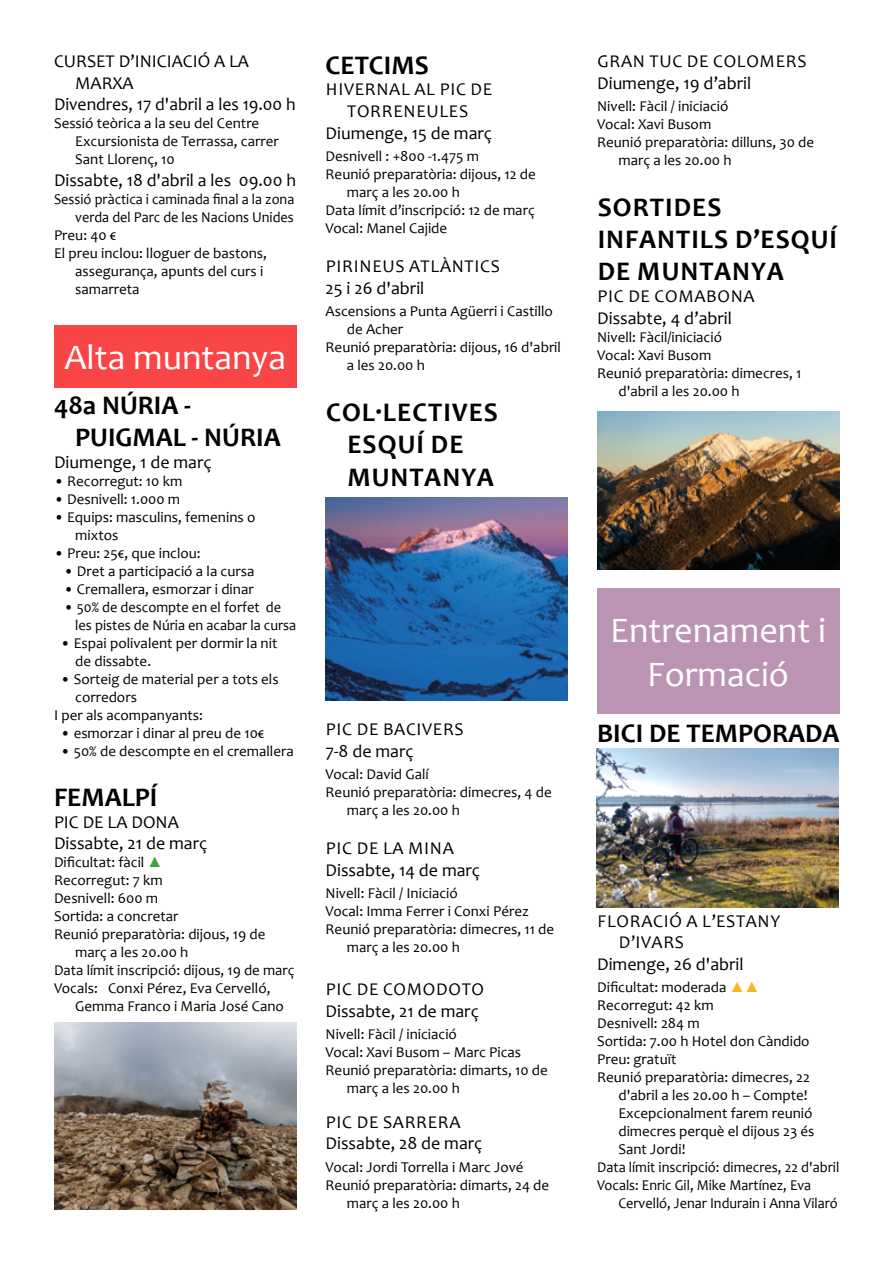
<style>
.page{position:relative;width:893px;height:1263px;background:#fff}
.page>*{position:absolute;margin:0;border:0;box-sizing:border-box;transform-origin:0 0}
.t1{font:36px/43.2px "Candara";color:#fff;text-align:center}
.t2{font:700 27px/32.4px "Candara";color:#000}
.t3{font:700 27px/32.4px "Candara";letter-spacing:.04em;color:#000}
.t4{font:18px/21.6px "Candara";color:#000}
.t5{font:15px/18px "Candara";color:#000}
.t6{font:15px "Candara";color:#000;scale:.95 1}
.t7{font:15px "Candara";color:#000;scale:.96 1}
.s1{font-family:"Arial";color:#3fa535}
.s2{font-family:"Arial";color:#fab42a}
</style>
<div class="page">
<div style="left:54px;top:325px;width:242px;height:63px;background:#fa4546"></div>
<div style="left:597px;top:588px;width:242px;height:125px;background:#bb94b4"></div>
<img style="left:325px;top:497px;width:243px;height:203px">
<img style="left:597px;top:411px;width:242px;height:159px">
<img style="left:54px;top:1022px;width:242px;height:187px">
<img style="left:597px;top:748px;width:242px;height:159px">
<p class="t4" style="left:54px;top:50px;width:196px">CU RSET D’INICIACIÓ A LA</p>
<p class="t4" style="left:75px;top:72px;width:60px">MARXA</p>
<p class="t4" style="left:54px;top:94px;width:243px">Divendres, 17 d'abril a les 19.00 h</p>
<p class="t5" style="left:75px;top:114px;width:205px;text-indent:-21px">Sessió teòrica a la seu del Centre<br>Excursionista de Terrassa, carrer<br>Sant Llorenç, 10</p>
<p class="t4" style="left:54px;top:169px;width:244px">Dissabte, 18 d'abril a les 09.00 h</p>
<p class="t6" style="left:54px;top:190px;width:254px">Sessió pràctica i caminada final a la zona</p>
<p class="t6" style="left:75px;top:208px;width:232px">verda del Parc de les Nacions Unides</p>
<p class="t5" style="left:54px;top:226px;width:64px">Preu: 40 €</p>
<p class="t5" style="left:54px;top:244px;width:215px">El preu inclou: lloguer de bastons,</p>
<p class="t5" style="left:75px;top:262px;width:190px">assegurança, apunts del curs i</p>
<p class="t5" style="left:75px;top:280px;width:66px">samarreta</p>
<h1 class="t1" style="left:64px;top:336px;width:223px">Alta muntanya</h1>
<h2 class="t2" style="left:75px;top:388px;width:207px;text-indent:-21px">48A NÚRIA -<br>PUIGMAL - NÚRIA</h2>
<p class="t4" style="left:54px;top:451px;width:159px">Diumenge, 1 de març</p>
<p class="t5" style="left:54px;top:472px;width:130px">• Recorregut: 10 km</p>
<p class="t5" style="left:54px;top:490px;width:128px">• Desnivell: 1.000 m</p>
<p class="t5" style="left:75px;top:508px;width:182px;text-indent:-21px">• Equips: masculins, femenins o mixtos</p>
<p class="t5" style="left:54px;top:544px;width:148px">• Preu: 25€, que inclou:</p>
<p class="t5" style="left:64px;top:562px;width:192px">• Dret a participació a la cursa</p>
<p class="t5" style="left:64px;top:580px;width:191px">• Cremallera, esmorzar i dinar</p>
<p class="t5" style="left:75px;top:598px;width:223px;text-indent:-11px">• 50% de descompte en el forfet de les pistes de Núria en acabar la cursa</p>
<p class="t5" style="left:75px;top:634px;width:204px;text-indent:-15px">• Espai polivalent per dormir la nit de dissabte.</p>
<p class="t5" style="left:61px;top:670px;width:220px">• Sorteig de material per a tots els</p>
<p class="t5" style="left:75px;top:688px;width:63px">corredors</p>
<p class="t5" style="left:54px;top:706px;width:150px">I per als acompanyants:</p>
<p class="t5" style="left:61px;top:724px;width:206px">• esmorzar i dinar al preu de 10€</p>
<p class="t5" style="left:61px;top:742px;width:235px">• 50% de descompte en el cremallera</p>
<h2 class="t2" style="left:54px;top:781px;width:105px">FEMALPÍ</h2>
<p class="t4" style="left:54px;top:811px;width:155px">PIC DE LA DONA<br>Dissabte, 21 de març</p>
<p class="t5" style="left:54px;top:853px;width:110px">Dificultat: fàcil <span class="s1">▲</span></p>
<p class="t5" style="left:54px;top:871px;width:110px">Recorregut: 7 km</p>
<p class="t5" style="left:54px;top:889px;width:106px">Desnivell: 600 m</p>
<p class="t5" style="left:54px;top:907px;width:126px">Sortida: a concretar</p>
<p class="t5" style="left:54px;top:925px;width:213px">Reunió preparatòria: dijous, 19 de</p>
<p class="t5" style="left:75px;top:943px;width:115px">març a les 20.00 h</p>
<p class="t5" style="left:54px;top:961px;width:242px">Data límit inscripció: dijous, 19 de març</p>
<p class="t5" style="left:54px;top:979px;width:218px">Vocals: Conxi Pérez, Eva Cervelló,</p>
<p class="t5" style="left:75px;top:997px;width:210px">Gemma Franco i Maria José Cano</p>
<h2 class="t2" style="left:326px;top:48px;width:105px">CETCIMS</h2>
<p class="t4" style="left:326px;top:79px;width:12px">hivernal</p>
<p class="t4" style="left:414px;top:79px;width:67px">al Pic de</p>
<p class="t4" style="left:347px;top:100px;width:23px">Torrene</p>
<p class="t4" style="left:326px;top:100px;width:168px;text-indent:101px">ules<br>Diumenge, 15 de març</p>
<p class="t5" style="left:326px;top:147px;width:155px">Desnivell : +800 -1.475 m</p>
<p class="t5" style="left:326px;top:165px;width:212px">Reunió preparatòria: dijous, 12 de</p>
<p class="t5" style="left:347px;top:183px;width:115px">març a les 20.00 h</p>
<p class="t5" style="left:326px;top:201px;width:211px">Data límit d’inscripció: 12 de març</p>
<p class="t5" style="left:326px;top:219px;width:123px">Vocal: Manel Cajide</p>
<p class="t4" style="left:326px;top:256px;width:21px">Pirine</p>
<p class="t4" style="left:326px;top:256px;width:106px;text-indent:57px">us Atlàntics<br>25 i 26 d'abril</p>
<p class="t5" style="left:326px;top:302px;width:229px">Ascensions a Punta Agüerri i Castillo</p>
<p class="t5" style="left:347px;top:320px;width:58px">de Acher</p>
<p class="t5" style="left:326px;top:338px;width:237px">Reunió preparatòria: dijous, 16 d'abril</p>
<p class="t5" style="left:347px;top:356px;width:80px">a les 20.00 h</p>
<h2 class="t3" style="left:347px;top:395px;width:152px;text-indent:-21px">COL·LECTIVES<br>ESQUÍ DE<br>MUNTAN</h2>
<h2 class="t2" style="left:461px;top:460px;width:30px">YA</h2>
<p class="t4" style="left:326px;top:718px;width:89px">Pic de Bacivers<br>7-8 de març</p>
<p class="t5" style="left:326px;top:765px;width:105px">Vocal: David Galí</p>
<p class="t5" style="left:326px;top:783px;width:228px">Reunió preparatòria: dimecres, 4 de</p>
<p class="t5" style="left:347px;top:801px;width:115px">març a les 20.00 h</p>
<p class="t4" style="left:326px;top:837px;width:156px">Pic de la Mina<br>Dissabte, 14 de març</p>
<p class="t5" style="left:326px;top:884px;width:134px">Nivell: Fàcil / Iniciació</p>
<p class="t5" style="left:326px;top:902px;width:205px">Vocal: Imma Ferrer i Conxi Pérez</p>
<p class="t5" style="left:326px;top:920px;width:230px">Reunió preparatòria: dimecres, 11 de</p>
<p class="t5" style="left:347px;top:938px;width:115px">març a les 20.00 h</p>
<p class="t4" style="left:326px;top:979px;width:155px">Pic de Comodoto<br>Dissabte, 21 de març</p>
<p class="t5" style="left:326px;top:1025px;width:133px">Nivell: Fàcil / iniciació</p>
<p class="t5" style="left:326px;top:1043px;width:197px">Vocal: Xavi Busom – Marc Picas</p>
<p class="t5" style="left:326px;top:1061px;width:224px">Reunió preparatòria: dimarts, 10 de</p>
<p class="t5" style="left:347px;top:1079px;width:115px">març a les 20.00 h</p>
<p class="t4" style="left:326px;top:1111px;width:158px">Pic de Sarrera<br>Dissabte, 28 de març</p>
<p class="t5" style="left:326px;top:1157px;width:200px">Vocal: Jordi Torrella i Marc Jové</p>
<p class="t5" style="left:326px;top:1175px;width:225px">Reunió preparatòria: dimarts, 24 de</p>
<p class="t5" style="left:347px;top:1193px;width:115px">març a les 20.00 h</p>
<p class="t4" style="left:597px;top:50px;width:156px;text-indent:52px">Tuc de Colomers<br>Diumenge, 19 d’abril</p>
<p class="t5" style="left:597px;top:97px;width:133px">Nivell: Fàcil / iniciació</p>
<p class="t5" style="left:597px;top:115px;width:116px">Vocal: Xavi Busom</p>
<p class="t5" style="left:597px;top:133px;width:218px">Reunió preparatòria: dilluns, 30 de</p>
<p class="t5" style="left:618px;top:151px;width:115px">març a les 20.00 h</p>
<h2 class="t2" style="left:598px;top:190px;width:17px">SORTIDES<br>INFANTILS</h2>
<p class="t4" style="left:597px;top:50px;width:24px">Gran</p>
<h2 class="t2" style="left:735px;top:223px;width:90px">D’ESQUÍ</h2>
<h2 class="t2" style="left:598px;top:255px;width:59px">DE MUNTAN</h2>
<h2 class="t2" style="left:751px;top:255px;width:30px">YA</h2>
<p class="t4" style="left:597px;top:285px;width:136px">Pic de Comabona<br>Dissabte, 4 d’abril</p>
<p class="t5" style="left:597px;top:328px;width:126px">Nivell: Fàcil/iniciació</p>
<p class="t5" style="left:597px;top:346px;width:116px">Vocal: Xavi Busom</p>
<p class="t5" style="left:597px;top:364px;width:206px">Reunió preparatòria: dimecres, 1</p>
<p class="t5" style="left:618px;top:382px;width:123px">d'abril a les 20.00 h</p>
<h1 class="t1" style="left:610px;top:609px;width:217px">Entrenament i<br>Formació</h1>
<h2 class="t2" style="left:597px;top:716px;width:244px">BICI DE TEMPORADA</h2>
<p class="t4" style="left:597px;top:910px;width:11px">floraci</p>
<p class="t4" style="left:669px;top:910px;width:58px">ó al’estan</p>
<p class="t4" style="left:770px;top:910px;width:11px">y</p>
<p class="t4" style="left:597px;top:931px;width:148px;text-indent:22px">d’ivars<br>Dimenge, 26 d'abril</p>
<p class="t5" style="left:597px;top:978px;width:164px">Dificultat: moderada <span class="s2">▲▲</span></p>
<p class="t5" style="left:597px;top:996px;width:118px">Recorregut: 42 km</p>
<p class="t5" style="left:597px;top:1014px;width:104px">Desnivell: 284 m</p>
<p class="t5" style="left:597px;top:1032px;width:214px">Sortida: 7.00 h Hotel don Càndido</p>
<p class="t5" style="left:597px;top:1050px;width:81px">Preu: gratuït</p>
<p class="t5" style="left:597px;top:1068px;width:214px">Reunió preparatòria: dimecres, 22</p>
<p class="t5" style="left:618px;top:1086px;width:191px">d'abril a les 20.00 h – Compte!</p>
<p class="t5" style="left:618px;top:1104px;width:196px">Excepcionalment farem reunió</p>
<p class="t5" style="left:618px;top:1122px;width:198px">dimecres perquè el dijous 23 és</p>
<p class="t5" style="left:618px;top:1140px;width:69px">Sant Jordi!</p>
<p class="t7" style="left:597px;top:1158px;width:254px">Data límit inscripció: dimecres, 22 d'abril</p>
<p class="t6" style="left:597px;top:1176px;width:227px">Vocals: Enric Gil, Mike Martínez, Eva</p>
<p class="t6" style="left:618px;top:1194px;width:233px">Cervelló, Jenar Indurain i Anna Vilaró</p>
</div>
